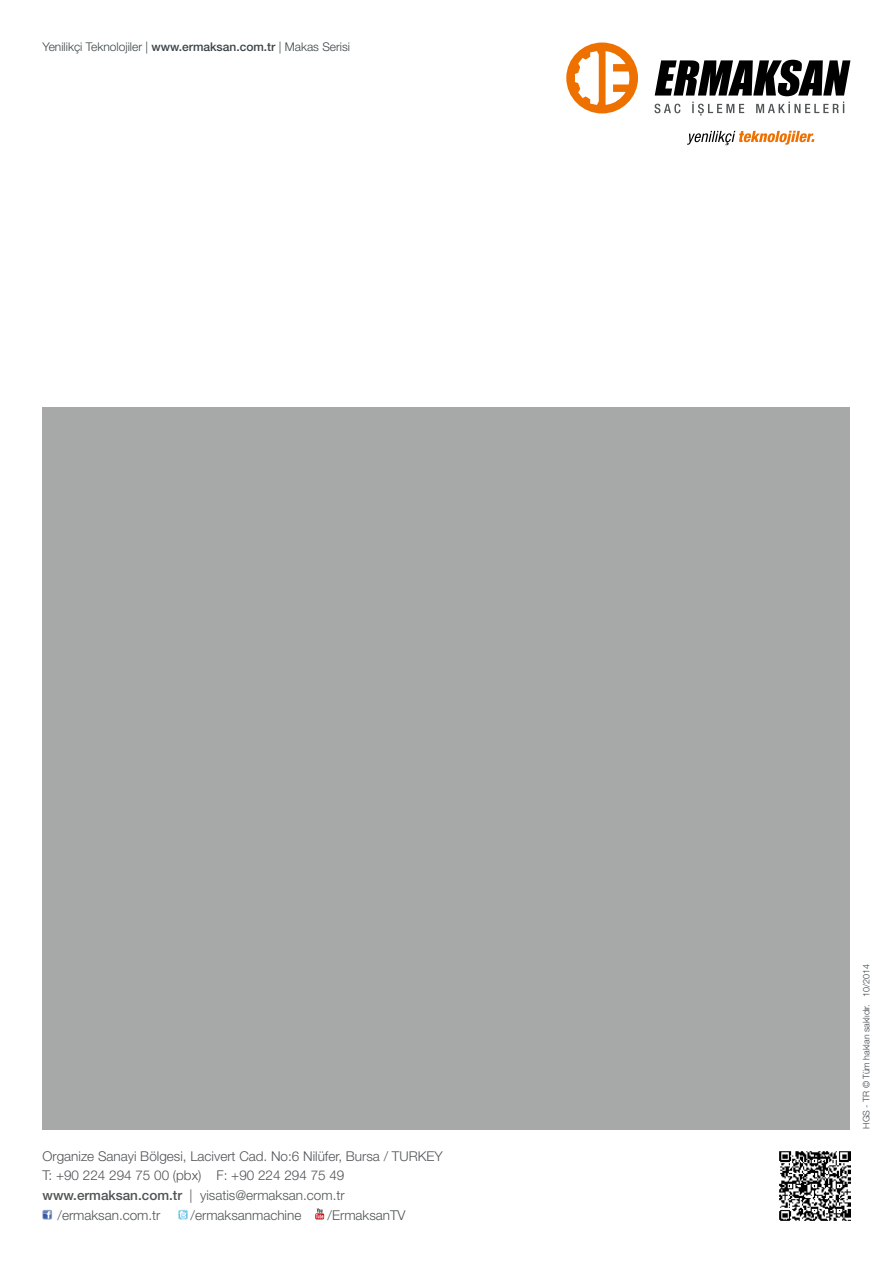
<style>
.page{position:relative;width:893px;height:1263px;background:#fff}
.page>*{position:absolute;margin:0;border:0;box-sizing:border-box;transform-origin:0 0}
.t1{font:300 13.5px/19.5px "Helvetica Neue LT Pro";color:#4f5455}
.t2{font:300 12px "Helvetica Neue LT Pro";color:#3c4448}
.t3{font:300 9px "Helvetica Neue LT Pro";color:#3c4448}
.s1{font-weight:500}
</style>
<div class="page">
<img style="left:779px;top:1151px;width:71px;height:70px">
<div style="left:43px;top:407px;width:807px;height:723px;background:#a7a9a9"></div>
<svg style="left:43px;top:1210px;width:9px;height:9px"></svg>
<svg style="left:178px;top:1210px;width:10px;height:9px"></svg>
<svg style="left:315px;top:1208px;width:9px;height:11px"></svg>
<svg style="left:655px;top:60px;width:195px;height:36px"></svg>
<svg style="left:654px;top:102px;width:190px;height:14px"></svg>
<svg style="left:687px;top:131px;width:127px;height:14px"></svg>
<div style="left:566px;top:43px;width:72px;height:70px;background:#ee7100;border-radius:50%"></div>
<svg style="left:575px;top:51px;width:24px;height:54px"></svg>
<svg style="left:605px;top:51px;width:24px;height:54px"></svg>
<p class="t2" style="left:43px;top:39px;width:309px">Yenilikçi Teknolojiler | <span class="s1">www.ermaksan.com.tr</span> | Makas Serisi</p>
<p class="t1" style="left:43px;top:1146px;width:402px">Organize Sanayi Bölgesi, Lacivert Cad. No:6 Nilüfer, Bursa / TURKEY<br>T: +90 224 294 75 00 (pbx) F: +90 224 294 75 49 <span class="s1">www.ermaksan.com.tr</span> | yisatis@ermaksan.com.tr</p>
<p class="t1" style="left:58px;top:1205px;width:105px">/ermaksan.com.tr</p>
<p class="t1" style="left:191px;top:1205px;width:112px">/ermaksanmachine</p>
<p class="t1" style="left:328px;top:1205px;width:80px">/ErmaksanTV</p>
<p class="t3" style="left:861px;top:1129px;width:167px;rotate:-90deg">HGS - TR © Tüm hakları saklıdır. 10/2014</p>
</div>
